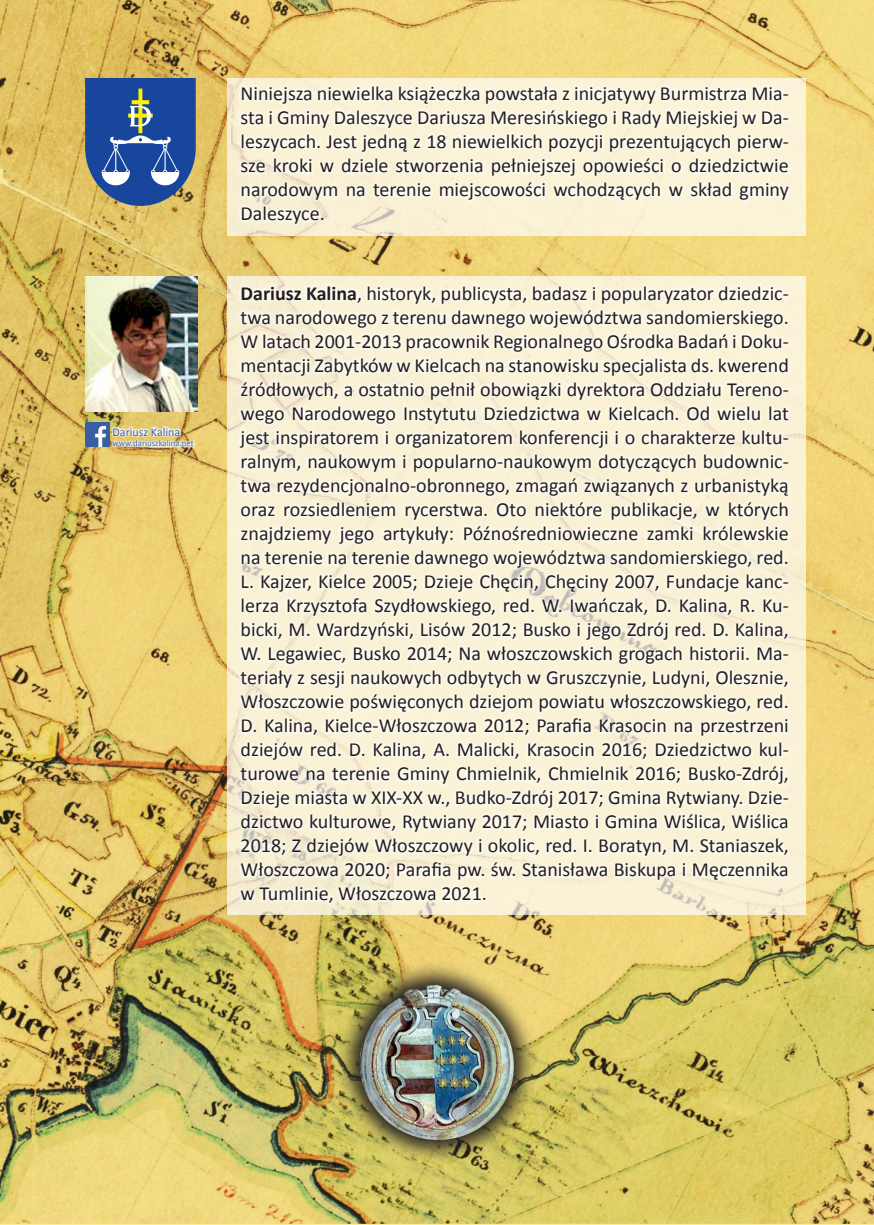
<style>
.page{position:relative;width:874px;height:1225px;background:#fff}
.page>*{position:absolute;margin:0;border:0;box-sizing:border-box;transform-origin:0 0}
.t1{font:20px/24px "Calibri";color:#231f20;text-align:justify}
.t2{font:12px "Calibri";color:#385fa4}
.t3{font:8.8px "Calibri";color:#385fa4}
.s1{font-weight:700}
</style>
<div class="page">
<img style="left:0;top:0;width:873px;height:1225px">
<div style="left:227px;top:78px;width:578px;height:157px;background:#fbf2d7"></div>
<div style="left:227px;top:276px;width:578px;height:638px;background:#faf1d5"></div>
<img style="left:85px;top:276px;width:112px;height:136px">
<svg style="left:85px;top:78px;width:111px;height:128px;background:#43659c"></svg>
<svg style="left:334px;top:959px;width:205px;height:206px;background:#b9ab57"></svg>
<img style="left:359px;top:984px;width:155px;height:156px">
<svg style="left:237px;top:82px;width:553px;height:146px"></svg>
<svg style="left:110px;top:424px;width:86px;height:24px;background:#e7d5a0"></svg>
<img style="left:85px;top:422px;width:24px;height:24px">
<svg style="left:236px;top:282px;width:556px;height:625px"></svg>
<p class="t2" style="left:112px;top:423px;width:69px">Dariusz Kalina</p>
<p class="t3" style="left:112px;top:437px;width:83px">www.dariuszkalina.net</p>
<p class="t1" style="left:240px;top:81px;width:549px">Niniejsza niewielka książeczka powstała z inicjatywy Burmistrza Mia&shy;sta i Gminy Daleszyce Dariusza Meresińskiego i Rady Miejskiej w Da&shy;leszycach. Jest jedną z 18 niewielkich pozycji prezentujących pierw&shy;sze kroki w dziele stworzenia pełniejszej opowieści o dziedzictwie narodowym na terenie miejscowości wchodzących w skład gminy Daleszyce.</p>
<p class="t1" style="left:240px;top:280px;width:549px"><span class="s1">Dariusz Kalina</span>, historyk, publicysta, badasz i popularyzator dziedzic&shy;twa narodowego z terenu dawnego województwa sandomierskiego.<br>W latach 2001-2013 pracownik Regionalnego Ośrodka Badań i Doku&shy;mentacji Zabytków w Kielcach na stanowisku specjalista ds. kwerend źródłowych, a ostatnio pełnił obowiązki dyrektora Oddziału Tereno&shy;wego Narodowego Instytutu Dziedzictwa w Kielcach. Od wielu lat jest inspiratorem i organizatorem konferencji i o charakterze kultu&shy;ralnym, naukowym i popularno-naukowym dotyczących budownic&shy;twa rezydencjonalno-obronnego, zmagań związanych z urbanistyką oraz rozsiedleniem rycerstwa. Oto niektóre publikacje, w których znajdziemy jego artykuły: Późnośredniowieczne zamki królewskie na terenie na terenie dawnego województwa sandomierskiego, red.<br>L. Kajzer, Kielce 2005; Dzieje Chęcin, Chęciny 2007, Fundacje kanc&shy;lerza Krzysztofa Szydłowskiego, red. W. Iwańczak, D. Kalina, R. Ku&shy;bicki, M. Wardzyński, Lisów 2012; Busko i jego Zdrój red. D. Kalina, W. Legawiec, Busko 2014; Na włoszczowskich grogach historii. Ma&shy;teriały z sesji naukowych odbytych w Gruszczynie, Ludyni, Olesznie, Włoszczowie poświęconych dziejom powiatu włoszczowskiego, red.<br>D. Kalina, Kielce-Włoszczowa 2012; Parafia Krasocin na przestrzeni dziejów red. D. Kalina, A. Malicki, Krasocin 2016; Dziedzictwo kul&shy;turowe na terenie Gminy Chmielnik, Chmielnik 2016; Busko-Zdrój, Dzieje miasta w XIX-XX w., Budko-Zdrój 2017; Gmina Rytwiany. Dzie&shy;dzictwo kulturowe, Rytwiany 2017; Miasto i Gmina Wiślica, Wiślica 2018; Z dziejów Włoszczowy i okolic, red. I. Boratyn, M. Staniaszek, Włoszczowa 2020; Parafia pw. św. Stanisława Biskupa i Męczennika w Tumlinie, Włoszczowa 2021.</p>
</div>
